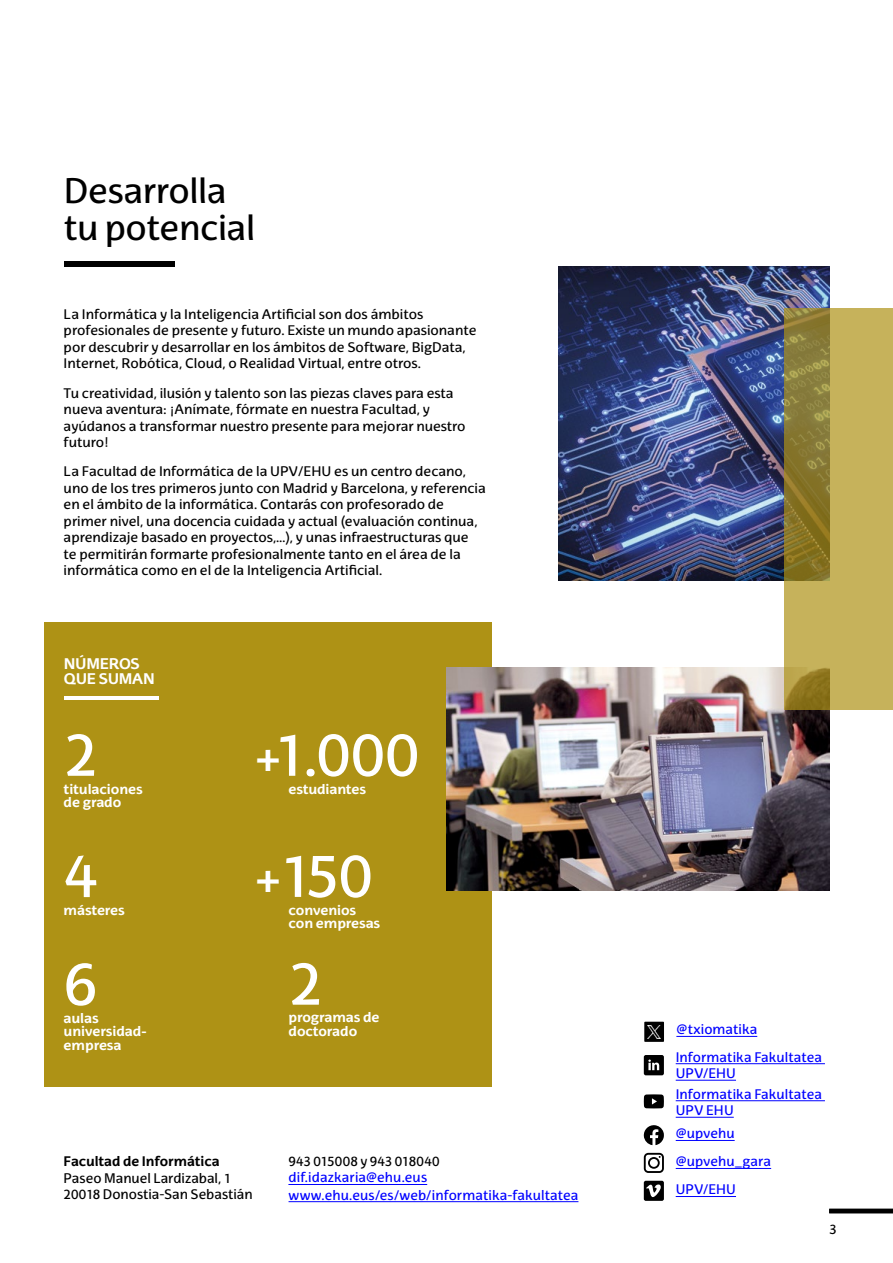
<style>
.page{position:relative;width:893px;height:1263px;background:#fff}
.page>*{position:absolute;margin:0;border:0;box-sizing:border-box;transform-origin:0 0}
.texto_us{font:60px "EHU Sans";color:#fff}
.texto_us-2{font:34.5px/37.5px "EHU Sans";letter-spacing:-.01em;color:#000}
.texto_us-3{font:700 15px/15px "EHU Sans";letter-spacing:-.02em;color:#fff}
.texto_us-4{font:13.5px/16.5px "EHU Sans";color:#000}
.Párrafo_ESP_us{font:13.5px/16.5px "EHU Sans";letter-spacing:.01em;color:#00f}
.texto_us-5{font:700 13.5px/13.5px "EHU Sans";letter-spacing:-.01em;color:#fff}
.Párrafo_ESP_us-2{font:13.5px/16.5px "EHU Sans";color:#000}
.Párrafo_ESP_us-3{font:700 13.5px "EHU Sans";letter-spacing:-.005em;color:#000}
.s1{font-weight:700;font-size:39px}
</style>
<div class="page">
<div style="left:44px;top:622px;width:448px;height:465px;background:#ae9215"></div>
<img style="left:559px;top:267px;width:270px;height:313px">
<div style="left:65px;top:261px;width:110px;height:6px;background:#000"></div>
<img style="left:446px;top:668px;width:383px;height:223px">
<hr style="left:64px;top:696px;width:94px;height:4px;background:#fff">
<svg style="left:784px;top:308px;width:109px;height:402px;background:#b29f4d"></svg>
<hr style="left:829px;top:1209px;width:64px;height:4px;background:#000">
<div style="left:644px;top:1022px;width:20px;height:20px;background:#000"></div>
<svg style="left:648px;top:1025px;width:12px;height:13px"></svg>
<svg style="left:643px;top:1125px;width:21px;height:20px"></svg>
<svg style="left:644px;top:1153px;width:20px;height:20px"></svg>
<svg style="left:644px;top:1055px;width:20px;height:20px"></svg>
<svg style="left:644px;top:1094px;width:20px;height:14px"></svg>
<div style="left:644px;top:1181px;width:20px;height:20px;background:#000;border-radius:2px"></div>
<svg style="left:646px;top:1184px;width:15px;height:13px"></svg>
<hr style="left:288px;top:1184px;width:139px;height:1px;background:#00f">
<hr style="left:289px;top:1201px;width:289px;height:1px;background:#00f">
<hr style="left:676px;top:1036px;width:81px;height:1px;background:#00f">
<hr style="left:676px;top:1063px;width:149px;height:1px;background:#00f">
<hr style="left:676px;top:1080px;width:60px;height:1px;background:#00f">
<hr style="left:676px;top:1100px;width:149px;height:1px;background:#00f">
<hr style="left:676px;top:1117px;width:58px;height:1px;background:#00f">
<hr style="left:676px;top:1140px;width:59px;height:1px;background:#00f">
<hr style="left:676px;top:1168px;width:95px;height:1px;background:#00f">
<hr style="left:676px;top:1196px;width:60px;height:1px;background:#00f">
<p class="texto_us-2" style="left:64px;top:171px;width:193px">Desarrolla tu potencial</p>
<p class="texto_us-4" style="left:64px;top:306px;width:414px">La Informática y la Inteligencia Artificial son dos ámbitos profesionales de presente y futuro. Existe un mundo apasionante por descubrir y desarrollar en los ámbitos de Software, BigData, Internet, Robótica, Cloud, o Realidad Virtual, entre otros.</p>
<p class="texto_us-4" style="left:64px;top:384px;width:403px">Tu creatividad, ilusión y talento son las piezas claves para esta nueva aventura: ¡Anímate, fórmate en nuestra Facultad, y ayúdanos a transformar nuestro presente para mejorar nuestro futuro!</p>
<p class="texto_us-4" style="left:64px;top:463px;width:424px">La Facultad de Informática de la UPV/EHU es un centro decano, uno de los tres primeros junto con Madrid y Barcelona, y referencia en el ámbito de la informática. Contarás con profesorado de primer nivel, una docencia cuidada y actual (evaluación continua, aprendizaje basado en proyectos,…), y unas infraestructuras que<br>te permitirán formarte profesionalmente tanto en el área de la informática como en el de la Inteligencia Artificial.</p>
<p class="texto_us-3" style="left:64px;top:656px;width:93px">NÚMEROS<br>QUE SUMAN</p>
<p class="texto_us" style="left:64px;top:718px;width:35px">2</p>
<p class="texto_us-5" style="left:64px;top:782px;width:81px">titulaciones de grado</p>
<p class="texto_us" style="left:64px;top:840px;width:35px">4</p>
<p class="texto_us-5" style="left:64px;top:903px;width:63px">másteres</p>
<p class="texto_us" style="left:64px;top:947px;width:35px">6</p>
<p class="texto_us-5" style="left:64px;top:1011px;width:84px">aulas universidad&shy;empresa</p>
<p class="texto_us" style="left:256px;top:718px;width:165px"><span class="s1">+</span>1.000</p>
<p class="texto_us-5" style="left:289px;top:782px;width:79px">estudiantes</p>
<p class="texto_us" style="left:256px;top:839px;width:118px"><span class="s1">+</span> 150</p>
<p class="texto_us-5" style="left:289px;top:903px;width:93px">convenios con empresas</p>
<p class="texto_us" style="left:289px;top:947px;width:35px">2</p>
<p class="texto_us-5" style="left:289px;top:1010px;width:93px">programas de doctorado</p>
<p class="Párrafo_ESP_us-3" style="left:64px;top:1153px;width:157px">Facultad de Informática</p>
<p class="Párrafo_ESP_us-2" style="left:288px;top:1153px;width:153px">943 015008 y 943 018040</p>
<p class="Párrafo_ESP_us-2" style="left:64px;top:1169px;width:191px">Paseo Manuel Lardizabal, 1<br>20018 Donostia-San Sebastián</p>
<p class="Párrafo_ESP_us" style="left:288px;top:1169px;width:140px">dif.idazkaria@ehu.eus</p>
<p class="Párrafo_ESP_us" style="left:289px;top:1186px;width:291px">www.ehu.eus/es/web/informatika-fakultatea</p>
<p class="Párrafo_ESP_us" style="left:676px;top:1021px;width:82px">@txiomatika</p>
<p class="Párrafo_ESP_us" style="left:676px;top:1048px;width:148px">Informatika Fakultatea<br>UPV/EHU</p>
<p class="Párrafo_ESP_us" style="left:676px;top:1085px;width:148px">Informatika Fakultatea<br>UPV EHU</p>
<p class="Párrafo_ESP_us" style="left:676px;top:1125px;width:60px">@upvehu</p>
<p class="Párrafo_ESP_us" style="left:676px;top:1153px;width:97px">@upvehu_gara</p>
<p class="Párrafo_ESP_us" style="left:676px;top:1181px;width:62px">UPV/EHU</p>
<p class="texto_us-4" style="left:829px;top:1221px;width:9px">3</p>
</div>
